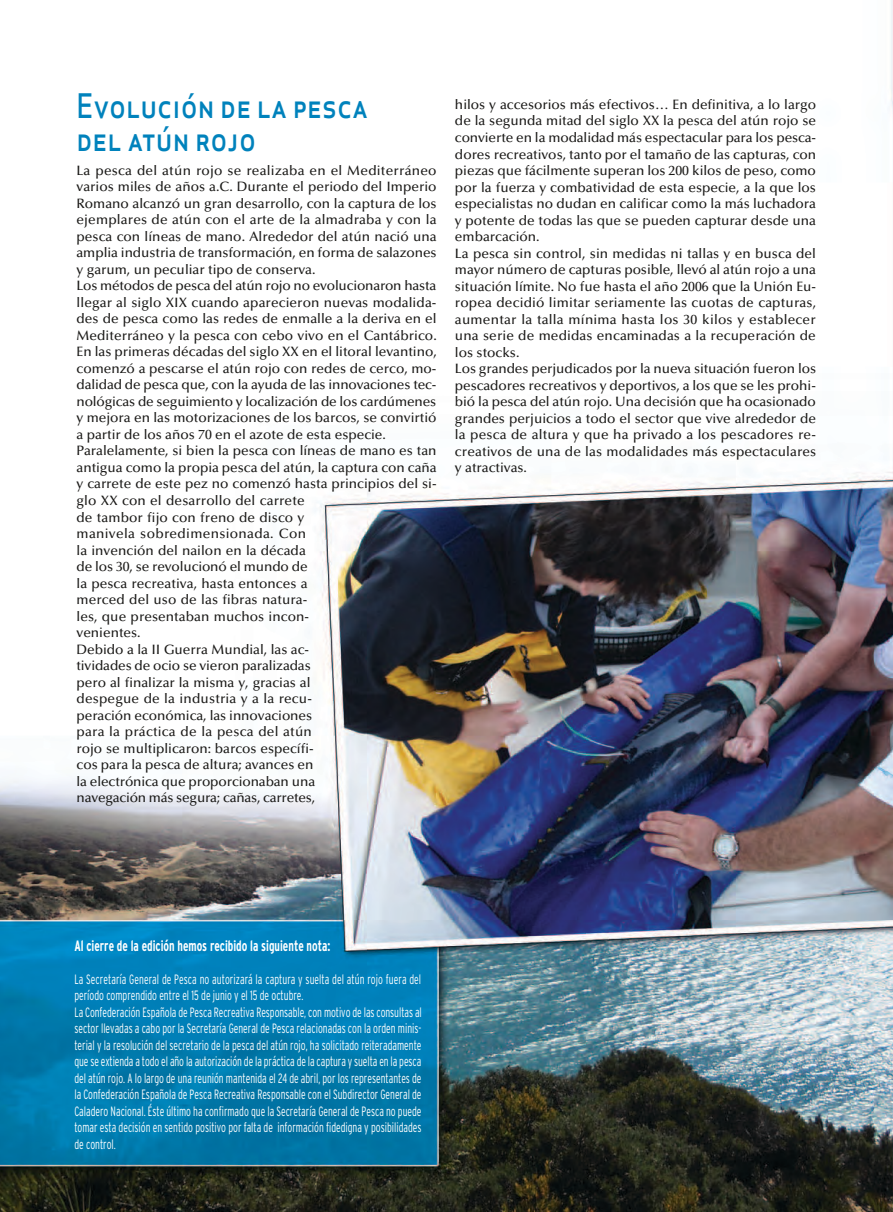
<style>
.page{position:relative;width:893px;height:1212px;background:#fff}
.page>*{position:absolute;margin:0;border:0;box-sizing:border-box;transform-origin:0 0}
.t1{font:33px/33px "Apex Sans Medium C";color:#0082bc;scale:.85 1}
.t2{font:700 condensed 15px "Interstate";color:#fff;scale:.8 1}
.t3{font:500 13.65px/16.5px "Optima LT Std";color:#1a1917}
.t4{font:300 condensed 13.5px/16.5px "Interstate";color:#fff;scale:.8 1}
</style>
<div class="page">
<img style="left:0;top:0;width:893px;height:1212px">
<h1 class="t1" style="left:77px;top:89px;width:345px">Evolución de la pesca del atún rojo</h1>
<p class="t3" style="left:77px;top:162px;width:362px">La pesca del atún rojo se realizaba en el Mediterráneo varios miles de años a.C. Durante el periodo del Imperio Romano alcanzó un gran desarrollo, con la captura de los ejemplares de atún con el arte de la almadraba y con la pesca con líneas de mano. Alrededor del atún nació una amplia industria de transformación, en forma de salazones y garum, un peculiar tipo de conserva.<br>Los métodos de pesca del atún rojo no evolucionaron hasta llegar al siglo XIX cuando aparecieron nuevas modalida&shy;des de pesca como las redes de enmalle a la deriva en el Mediterráneo y la pesca con cebo vivo en el Cantábrico.<br>En las primeras décadas del siglo XX en el litoral levantino, comenzó a pescarse el atún rojo con redes de cerco, mo&shy;dalidad de pesca que, con la ayuda de las innovaciones tec&shy;nológicas de seguimiento y localización de los cardúmenes y mejora en las motorizaciones de los barcos, se convirtió a partir de los años 70 en el azote de esta especie.<br>Paralelamente, si bien la pesca con líneas de mano es tan antigua como la propia pesca del atún, la captura con caña y carrete de este pez no comenzó hasta principios del si&shy;glo XX con el desarrollo del carrete<br>de tambor fijo con freno de disco y<br>manivela sobredimensionada. Con<br>la invención del nailon en la década<br>de los 30, se revolucionó el mundo de<br>la pesca recreativa, hasta entonces a<br>merced del uso de las fibras natura-<br>les, que presentaban muchos incon-<br>venientes.<br>Debido a la II Guerra Mundial, las ac-<br>tividades de ocio se vieron paralizadas<br>pero al finalizar la misma y, gracias al<br>despegue de la industria y a la recu-<br>peración económica, las innovaciones<br>para la práctica de la pesca del atún<br>rojo se multiplicaron: barcos específi-<br>cos para la pesca de altura; avances en<br>la electrónica que proporcionaban una<br>navegación más segura; cañas, carretes,</p>
<p class="t3" style="left:455px;top:96px;width:363px">hilos y accesorios más efectivos… En definitiva, a lo largo de la segunda mitad del siglo XX la pesca del atún rojo se convierte en la modalidad más espectacular para los pesca&shy;dores recreativos, tanto por el tamaño de las capturas, con piezas que fácilmente superan los 200 kilos de peso, como por la fuerza y combatividad de esta especie, a la que los especialistas no dudan en calificar como la más luchadora y potente de todas las que se pueden capturar desde una embarcación.<br>La pesca sin control, sin medidas ni tallas y en busca del mayor número de capturas posible, llevó al atún rojo a una situación límite. No fue hasta el año 2006 que la Unión Eu&shy;ropea decidió limitar seriamente las cuotas de capturas, aumentar la talla mínima hasta los 30 kilos y establecer una serie de medidas encaminadas a la recuperación de los stocks.<br>Los grandes perjudicados por la nueva situación fueron los pescadores recreativos y deportivos, a los que se les prohi&shy;bió la pesca del atún rojo. Una decisión que ha ocasionado grandes perjuicios a todo el sector que vive alrededor de la pesca de altura y que ha privado a los pescadores re&shy;creativos de una de las modalidades más espectaculares y atractivas.</p>
<p class="t2" style="left:74px;top:937px;width:321px">Al cierre de la edición hemos recibido la siguiente nota:</p>
<p class="t4" style="left:74px;top:970px;width:436px">La Secretaría General de Pesca no autorizará la captura y suelta del atún rojo fuera del período comprendido entre el 15 de junio y el 15 de octubre.<br>La Confederación Española de Pesca Recreativa Responsable, con motivo de las consultas al sector llevadas a cabo por la Secretaría General de Pesca relacionadas con la orden minis&shy;terial y la resolución del secretario de la pesca del atún rojo, ha solicitado reiteradamente que se extienda a todo el año la autorización de la práctica de la captura y suelta en la pesca del atún rojo. A lo largo de una reunión mantenida el 24 de abril, por los representantes de la Confederación Española de Pesca Recreativa Responsable con el Subdirector General de Caladero Nacional. Éste último ha confirmado que la Secretaría General de Pesca no puede tomar esta decisión en sentido positivo por falta de información fidedigna y posibilidades de control.</p>
</div>
